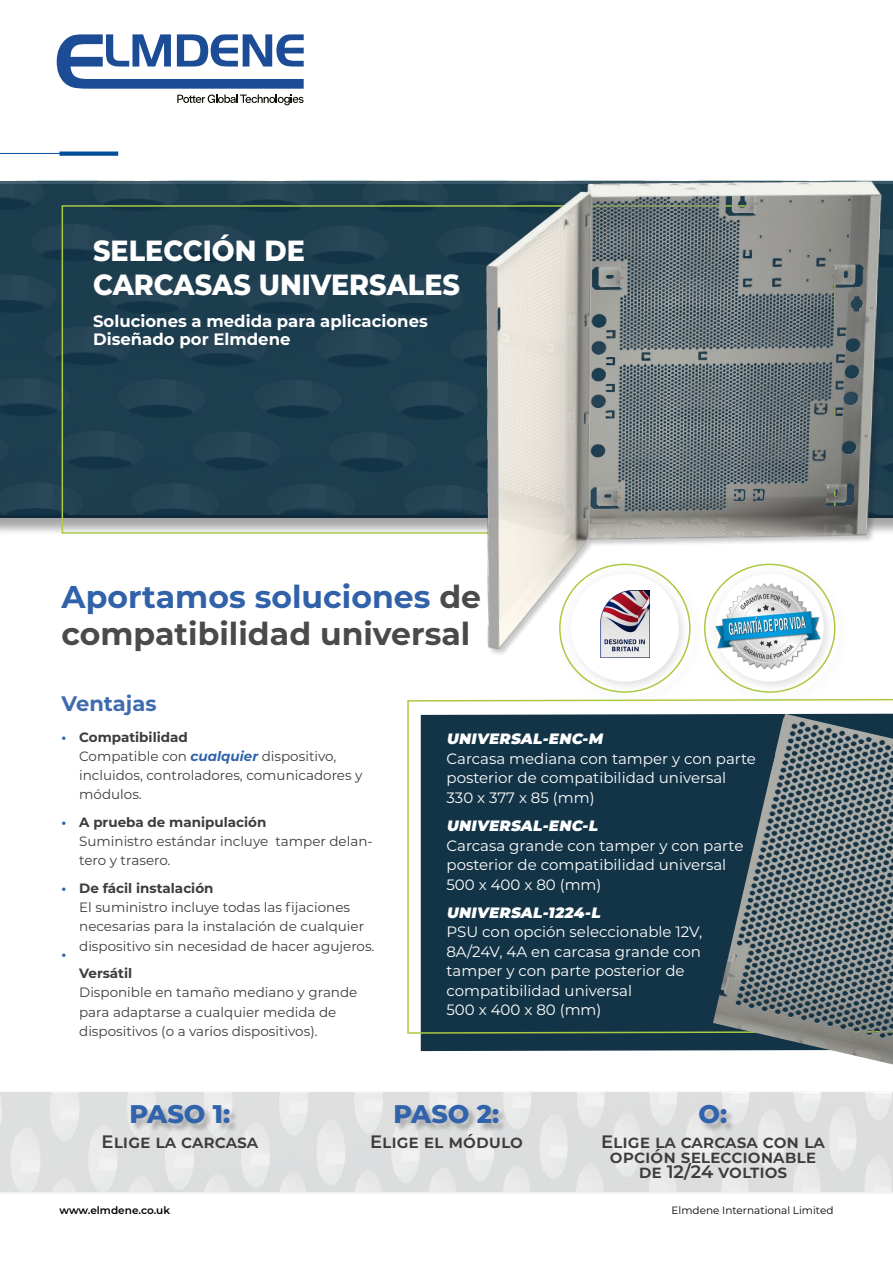
<style>
.page{position:relative;width:893px;height:1263px;background:#fff}
.page>*{position:absolute;margin:0;border:0;box-sizing:border-box;transform-origin:0 0}
.t1{font:700 31.5px/37.8px "Montserrat";color:#4a4a49}
.t2{font:800 29.1px/34.5px "Montserrat";color:#fff;scale:.93 1}
.t3{font:800 25.5px "Montserrat";color:#3063ab}
.t4{font:700 21px "Montserrat";color:#3e6ab0}
.t5{font:600 18px/15px "Montserrat";color:#3c3c3b;text-align:center}
.t6{font:700 16.5px/18px "Montserrat";color:#fff}
.t7{font:15px/19.5px "Montserrat";color:#fff}
.t8{font:italic 900 15px "Montserrat";color:#fff}
.t9{font:13.5px/19.2px "Montserrat";color:#3c3c3b}
.t10{font:700 13.5px "Montserrat";color:#3c3c3b}
.t11{font:700 13.5px "Montserrat";color:#3063ab}
.t12{font:10.5px "Montserrat";color:#000}
.t13{font:600 10.5px "Montserrat";color:#000}
.s1{color:#3161a9}
.s2{font-weight:700}
.s3{font-weight:700;font-style:italic;color:#3063ab}
</style>
<div class="page">
<div style="left:421px;top:1034px;width:292px;height:17px;background:#133447"></div>
<svg style="left:407px;top:698px;width:486px;height:336px;background:#2e4b5a"></svg>
<svg style="left:0;top:1092px;width:893px;height:1px"></svg>
<svg style="left:0;top:1093px;width:893px;height:101px;background:#e2e2e3"></svg>
<div style="left:132px;top:1105px;width:106px;height:28px;background:#000;opacity:.25"></div>
<svg style="left:60px;top:151px;width:58px;height:5px"></svg>
<hr style="left:0;top:153px;width:115px;height:1px;background:#004d9a">
<div style="left:566px;top:569px;width:124px;height:124px;background:#000;opacity:.12"></div>
<div style="left:571px;top:574px;width:108px;height:108px;background:#fff;border-radius:50%"></div>
<div style="left:711px;top:569px;width:124px;height:124px;background:#000;opacity:.12"></div>
<div style="left:716px;top:574px;width:108px;height:108px;background:#fff;border-radius:50%"></div>
<div style="left:0;top:183px;width:893px;height:350px;background:#000;opacity:.22"></div>
<div style="left:0;top:181px;width:893px;height:334px;background:linear-gradient(to bottom,#214250,#1e3e50)"></div>
<svg style="left:57px;top:34px;width:247px;height:71px"></svg>
<img style="left:411px;top:180px;width:482px;height:490px">
<div style="left:395px;top:1105px;width:112px;height:28px;background:#000;opacity:.25"></div>
<div style="left:700px;top:1105px;width:35px;height:28px;background:#000;opacity:.25"></div>
<img style="left:713px;top:714px;width:180px;height:350px">
<h2 class="t2" style="left:93px;top:231px;width:396px">SELECCIÓN DE<br>CARCASAS UNIVERSALES</h2>
<p class="t6" style="left:93px;top:311px;width:336px">Soluciones a medida para aplicaciones<br>Diseñado por Elmdene</p>
<h1 class="t1" style="left:62px;top:576px;width:421px"><span class="s1">Aportamos soluciones</span> de compatibilidad universal</h1>
<h3 class="t4" style="left:62px;top:688px;width:96px">Ventajas</h3>
<p class="t9" style="left:79px;top:727px;width:285px"><span class="s2">Compatibilidad<br></span>Compatible con <span class="s3">cualquier</span> dispositivo, incluidos, controladores, comunicadores y módulos.</p>
<p class="t10" style="left:79px;top:812px;width:189px">A prueba de manipulación</p>
<p class="t9" style="left:79px;top:831px;width:295px">Suministro estándar incluye tamper delan&shy;tero y trasero.</p>
<p class="t10" style="left:79px;top:878px;width:136px">De fácil instalación</p>
<p class="t9" style="left:79px;top:897px;width:297px">El suministro incluye todas las fijaciones necesarias para la instalación de cualquier dispositivo sin necesidad de hacer agujeros.</p>
<p class="t10" style="left:79px;top:964px;width:55px">Versátil</p>
<p class="t9" style="left:79px;top:982px;width:280px">Disponible en tamaño mediano y grande para adaptarse a cualquier medida de dispositivos (o a varios dispositivos).</p>
<p class="t11" style="left:62px;top:727px;width:6px">•</p>
<p class="t11" style="left:62px;top:812px;width:6px">•</p>
<p class="t11" style="left:62px;top:878px;width:6px">•</p>
<p class="t11" style="left:62px;top:944px;width:6px">•</p>
<p class="t8" style="left:446px;top:728px;width:161px">UNIVERSAL-ENC-M</p>
<p class="t7" style="left:446px;top:748px;width:311px">Carcasa mediana con tamper y con parte posterior de compatibilidad universal<br>330 x 377 x 85 (mm)</p>
<p class="t8" style="left:446px;top:814px;width:156px">UNIVERSAL-ENC-L</p>
<p class="t7" style="left:446px;top:835px;width:298px">Carcasa grande con tamper y con parte posterior de compatibilidad universal<br>500 x 400 x 80 (mm)</p>
<p class="t8" style="left:446px;top:901px;width:159px">UNIVERSAL-1224-L</p>
<p class="t7" style="left:446px;top:922px;width:257px">PSU con opción seleccionable 12V,<br>8A/24V, 4A en carcasa grande con tamper y con parte posterior de compatibilidad universal<br>500 x 400 x 80 (mm)</p>
<h3 class="t3" style="left:130px;top:1096px;width:102px">PASO 1:</h3>
<h3 class="t5" style="left:102px;top:1133px;width:158px">Elige la carcasa</h3>
<h3 class="t3" style="left:394px;top:1096px;width:107px">PASO 2:</h3>
<h3 class="t3" style="left:699px;top:1096px;width:30px">O:</h3>
<h3 class="t5" style="left:370px;top:1133px;width:154px">Elige el módulo</h3>
<h3 class="t5" style="left:601px;top:1133px;width:225px">Elige la carcasa con la opción seleccionable de 12/24 voltios</h3>
<p class="t13" style="left:60px;top:1202px;width:112px">www.elmdene.co.uk</p>
<p class="t12" style="left:672px;top:1203px;width:163px">Elmdene International Limited</p>
</div>
